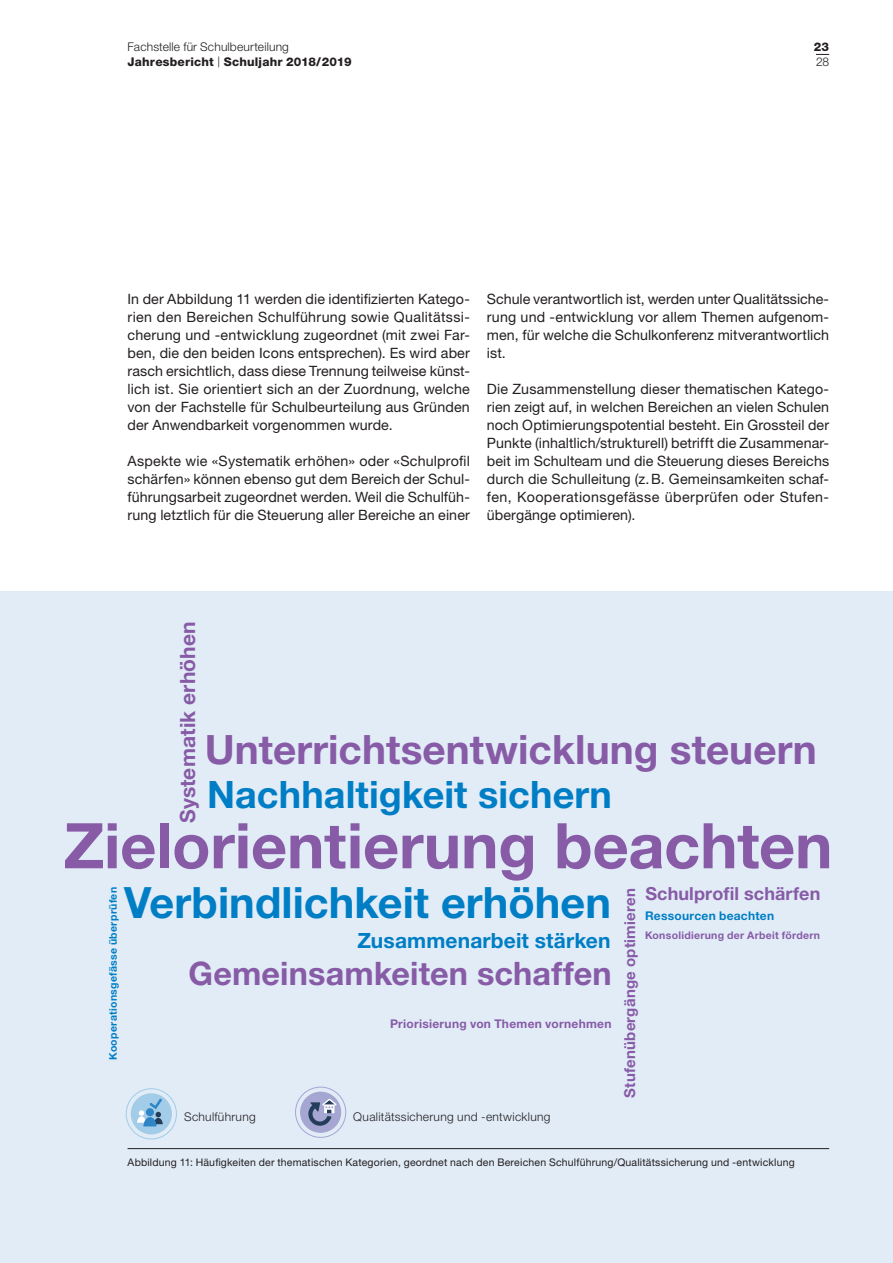
<style>
.page{position:relative;width:893px;height:1263px;background:#fff}
.page>*{position:absolute;margin:0;border:0;box-sizing:border-box;transform-origin:0 0}
.t1{font:700 63px "Helvetica Neue LT Std";color:#875ba6}
.t2{font:700 43.2px "Helvetica Neue LT Std";color:#007ec5}
.t3{font:700 40.5px "Helvetica Neue LT Std";color:#875ba6}
.t4{font:700 37.8px "Helvetica Neue LT Std";letter-spacing:.005em;color:#007ec5}
.t5{font:700 32.4px "Helvetica Neue LT Std";letter-spacing:.005em;color:#875ba6}
.t6{font:700 21px "Helvetica Neue LT Std";letter-spacing:.005em;color:#007ec5}
.t7{font:700 21px "Helvetica Neue LT Std";letter-spacing:.005em;color:#875ba6}
.t8{font:700 18px "Helvetica Neue LT Std";letter-spacing:.005em;color:#875ba6}
.t9{font:700 15px "Helvetica Neue LT Std";letter-spacing:.015em;color:#875ba6}
.t10{font:14.25px/18px "Helvetica Neue LT Std";letter-spacing:.01em;color:#231f20;text-align:justify}
.t11{font:800 12px/15px "Helvetica Neue LT Std";letter-spacing:.015em;color:#231f20}
.t12{font:300 12px "Helvetica Neue LT Std";letter-spacing:.025em;color:#231f20}
.t13{font:700 12px "Helvetica Neue LT Std";letter-spacing:.025em;color:#875ba6}
.t14{font:700 12px "Helvetica Neue LT Std";letter-spacing:.02em;color:#007ec5}
.t15{font:10.5px "Helvetica Neue LT Std";letter-spacing:.02em;color:#231f20}
.t16{font:700 10.5px "Helvetica Neue LT Std";letter-spacing:.03em;color:#875ba6}
.t17{font:700 10.5px "Helvetica Neue LT Std";letter-spacing:.025em;color:#007ec5}
.s1{font-weight:300}
.s2{font-weight:300;font-size:10.8px}
</style>
<div class="page">
<div style="left:0;top:592px;width:893px;height:671px;background:#e1ecf7"></div>
<hr style="left:128px;top:1148px;width:701px;height:1px;background:#231f20">
<div style="left:126px;top:1088px;width:51px;height:51px;border:1px solid #a2cce7;border-radius:50%"></div>
<div style="left:131px;top:1093px;width:41px;height:41px;background:#a2cce7;border-radius:50%"></div>
<svg style="left:137px;top:1098px;width:26px;height:28px"></svg>
<div style="left:146px;top:1108px;width:8px;height:8px;background:#2e85c6;border-radius:50%"></div>
<div style="left:295px;top:1087px;width:51px;height:51px;border:1px solid #a5a6d2;border-radius:50%"></div>
<div style="left:300px;top:1092px;width:41px;height:41px;background:#a5a6d2;border-radius:50%"></div>
<svg style="left:308px;top:1099px;width:29px;height:27px"></svg>
<svg style="left:816px;top:54px;width:13px;height:1px"></svg>
<p class="t11" style="left:128px;top:39px;width:225px"><span class="s1">Fachstelle für Schulbeurteilung<br></span>Jahresbericht <span class="s2">|</span> Schuljahr 2018/2019</p>
<p class="t11" style="left:814px;top:39px;width:17px">23</p>
<p class="t12" style="left:816px;top:54px;width:15px">28</p>
<p class="t10" style="left:128px;top:290px;width:344px">In der Abbildung 11 werden die identifizierten Katego&shy;rien den Bereichen Schulführung sowie Qualitätssi&shy;cherung und -entwicklung zugeordnet (mit zwei Far&shy;ben, die den beiden Icons entsprechen). Es wird aber rasch ersichtlich, dass diese Trennung teilweise künst&shy;lich ist. Sie orientiert sich an der Zuordnung, welche von der Fachstelle für Schulbeurteilung aus Gründen der Anwendbarkeit vorgenommen wurde.</p>
<p class="t10" style="left:128px;top:452px;width:344px">Aspekte wie «Systematik erhöhen» oder «Schulprofil schärfen» können ebenso gut dem Bereich der Schul&shy;führungsarbeit zugeordnet werden. Weil die Schulfüh&shy;rung letztlich für die Steuerung aller Bereiche an einer</p>
<p class="t10" style="left:487px;top:290px;width:344px">Schule verantwortlich ist, werden unter Qualitätssiche&shy;rung und -entwicklung vor allem Themen aufgenom&shy;men, für welche die Schulkonferenz mitverantwortlich ist.</p>
<p class="t10" style="left:487px;top:380px;width:344px">Die Zusammenstellung dieser thematischen Katego&shy;rien zeigt auf, in welchen Bereichen an vielen Schulen noch Optimierungspotential besteht. Ein Grossteil der Punkte (inhaltlich/strukturell) betrifft die Zusammenar&shy;beit im Schulteam und die Steuerung dieses Bereichs durch die Schulleitung (z.B. Gemeinsamkeiten schaf&shy;fen, Kooperationsgefässe überprüfen oder Stufen&shy;übergänge optimieren).</p>
<h3 class="t7" style="left:175px;top:823px;width:203px;rotate:-90deg">Systematik erhöhen</h3>
<h3 class="t3" style="left:205px;top:724px;width:613px">Unterrichtsentwicklung steuern</h3>
<h3 class="t4" style="left:207px;top:771px;width:406px">Nachhaltigkeit sichern</h3>
<h1 class="t1" style="left:64px;top:807px;width:770px">Zielorientierung beachten</h1>
<h2 class="t2" style="left:124px;top:876px;width:488px">Verbindlichkeit erhöhen</h2>
<p class="t17" style="left:107px;top:1060px;width:174px;rotate:-90deg">Kooperationsgefässe überprüfen</p>
<h3 class="t6" style="left:357px;top:927px;width:255px">Zusammenarbeit stärken</h3>
<h3 class="t5" style="left:189px;top:953px;width:425px">Gemeinsamkeiten schaffen</h3>
<p class="t13" style="left:390px;top:1016px;width:223px">Priorisierung von Themen vornehmen</p>
<p class="t12" style="left:184px;top:1109px;width:73px">Schulführung</p>
<p class="t12" style="left:353px;top:1109px;width:199px">Qualitätssicherung und -entwicklung</p>
<p class="t8" style="left:645px;top:883px;width:177px">Schulprofil schärfen</p>
<p class="t9" style="left:620px;top:1098px;width:211px;rotate:-90deg">Stufenübergänge optimieren</p>
<p class="t14" style="left:645px;top:908px;width:131px">Ressourcen beachten</p>
<p class="t16" style="left:645px;top:928px;width:177px">Konsolidierung der Arbeit fördern</p>
<p class="t15" style="left:128px;top:1156px;width:669px">Abbildung 11: Häufigkeiten der thematischen Kategorien, geordnet nach den Bereichen Schulführung/Qualitätssicherung und -entwicklung</p>
</div>
